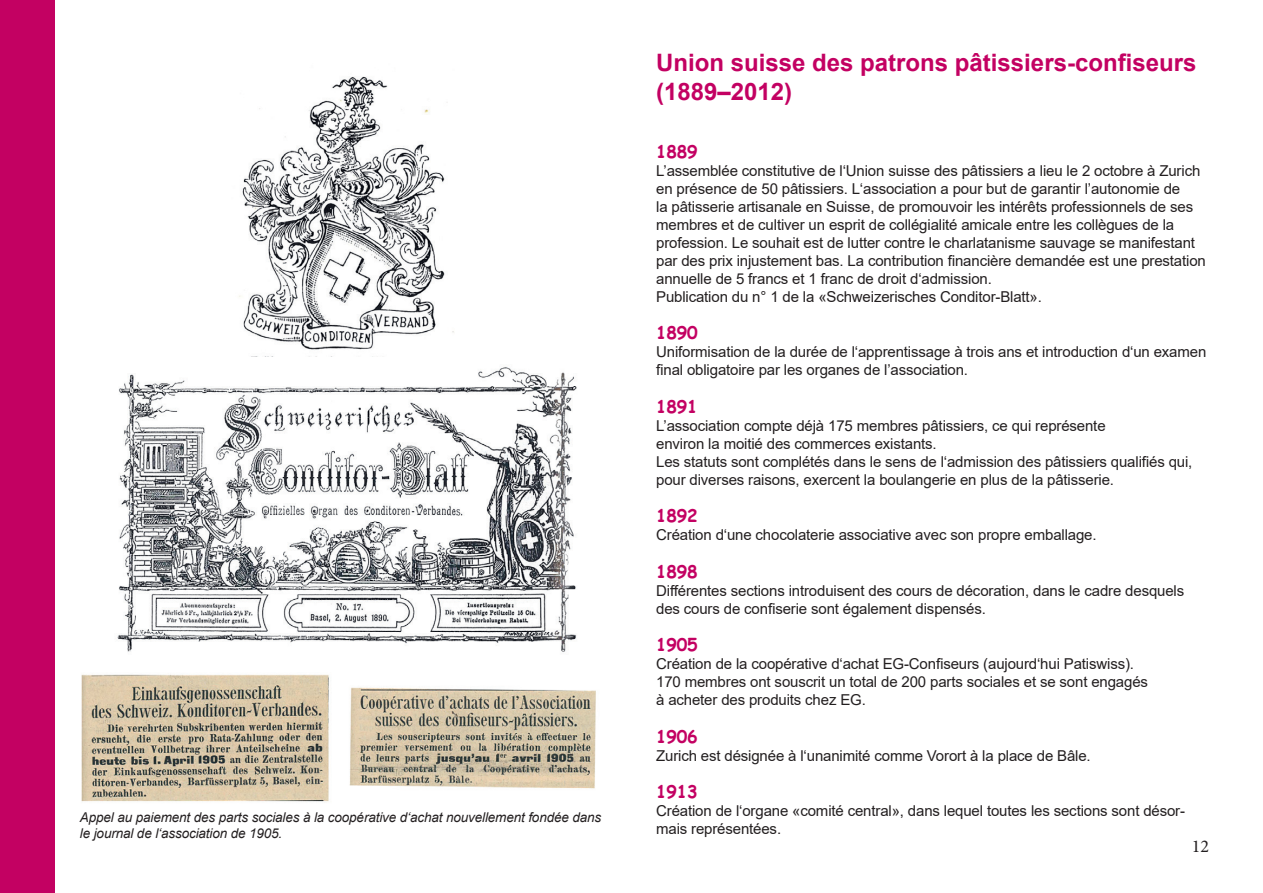
<style>
.page{position:relative;width:1263px;height:893px;background:#fff}
.page>*{position:absolute;margin:0;border:0;box-sizing:border-box;transform-origin:0 0}
.t1{font:700 24px/28.8px "Arial";color:#c30162}
.t2{font:18px "Minion Pro";color:#231f20}
.t3{font:700 17.25px "Comic Sans MS";letter-spacing:-.01em;color:#c30162}
.t4{font:15px/18px "Arial";letter-spacing:-.01em;color:#231f20}
.t5{font:italic 13.5px/16.2px "Arial";letter-spacing:-.01em;color:#231f20}
</style>
<div class="page">
<div style="left:0;top:0;width:54px;height:893px;background:#c30162"></div>
<img style="left:81px;top:674px;width:515px;height:128px">
<img style="left:117px;top:367px;width:460px;height:285px">
<img style="left:239px;top:76px;width:215px;height:281px">
<p class="t5" style="left:80px;top:809px;width:523px">Appel au paiement des parts sociales à la coopérative d‘achat nouvellement fondée dans le journal de l‘association de 1905.</p>
<h1 class="t1" style="left:656px;top:49px;width:542px">Union suisse des patrons pâtissiers-confiseurs (1889–2012)</h1>
<p class="t3" style="left:656px;top:139px;width:43px">1889</p>
<p class="t4" style="left:656px;top:161px;width:551px">L’assemblée constitutive de l‘Union suisse des pâtissiers a lieu le 2 octobre à Zurich en présence de 50 pâtissiers. L‘association a pour but de garantir l’autonomie de<br>la pâtisserie artisanale en Suisse, de promouvoir les intérêts professionnels de ses membres et de cultiver un esprit de collégialité amicale entre les collègues de la profession. Le souhait est de lutter contre le charlatanisme sauvage se manifestant par des prix injustement bas. La contribution financière demandée est une prestation annuelle de 5 francs et 1 franc de droit d‘admission.<br>Publication du n° 1 de la «Schweizerisches Conditor-Blatt».</p>
<p class="t3" style="left:656px;top:320px;width:43px">1890</p>
<p class="t4" style="left:656px;top:343px;width:552px">Uniformisation de la durée de l‘apprentissage à trois ans et introduction d‘un examen final obligatoire par les organes de l’association.</p>
<p class="t3" style="left:656px;top:394px;width:43px">1891</p>
<p class="t4" style="left:656px;top:416px;width:538px">L’association compte déjà 175 membres pâtissiers, ce qui représente<br>environ la moitié des commerces existants.<br>Les statuts sont complétés dans le sens de l‘admission des pâtissiers qualifiés qui, pour diverses raisons, exercent la boulangerie en plus de la pâtisserie.</p>
<p class="t3" style="left:656px;top:503px;width:43px">1892</p>
<p class="t4" style="left:656px;top:526px;width:442px">Création d‘une chocolaterie associative avec son propre emballage.</p>
<p class="t3" style="left:656px;top:559px;width:43px">1898</p>
<p class="t4" style="left:656px;top:581px;width:530px">Différentes sections introduisent des cours de décoration, dans le cadre desquels des cours de confiserie sont également dispensés.</p>
<p class="t3" style="left:656px;top:632px;width:43px">1905</p>
<p class="t4" style="left:656px;top:655px;width:493px">Création de la coopérative d‘achat EG-Confiseurs (aujourd‘hui Patiswiss).<br>170 membres ont souscrit un total de 200 parts sociales et se sont engagés à acheter des produits chez EG.</p>
<p class="t3" style="left:656px;top:724px;width:43px">1906</p>
<p class="t4" style="left:656px;top:746px;width:436px">Zurich est désignée à l‘unanimité comme Vorort à la place de Bâle.</p>
<p class="t3" style="left:656px;top:779px;width:43px">1913</p>
<p class="t4" style="left:656px;top:802px;width:530px">Création de l‘organe «comité central», dans lequel toutes les sections sont désor&shy;mais représentées.</p>
<p class="t2" style="left:1192px;top:834px;width:19px">12</p>
</div>
